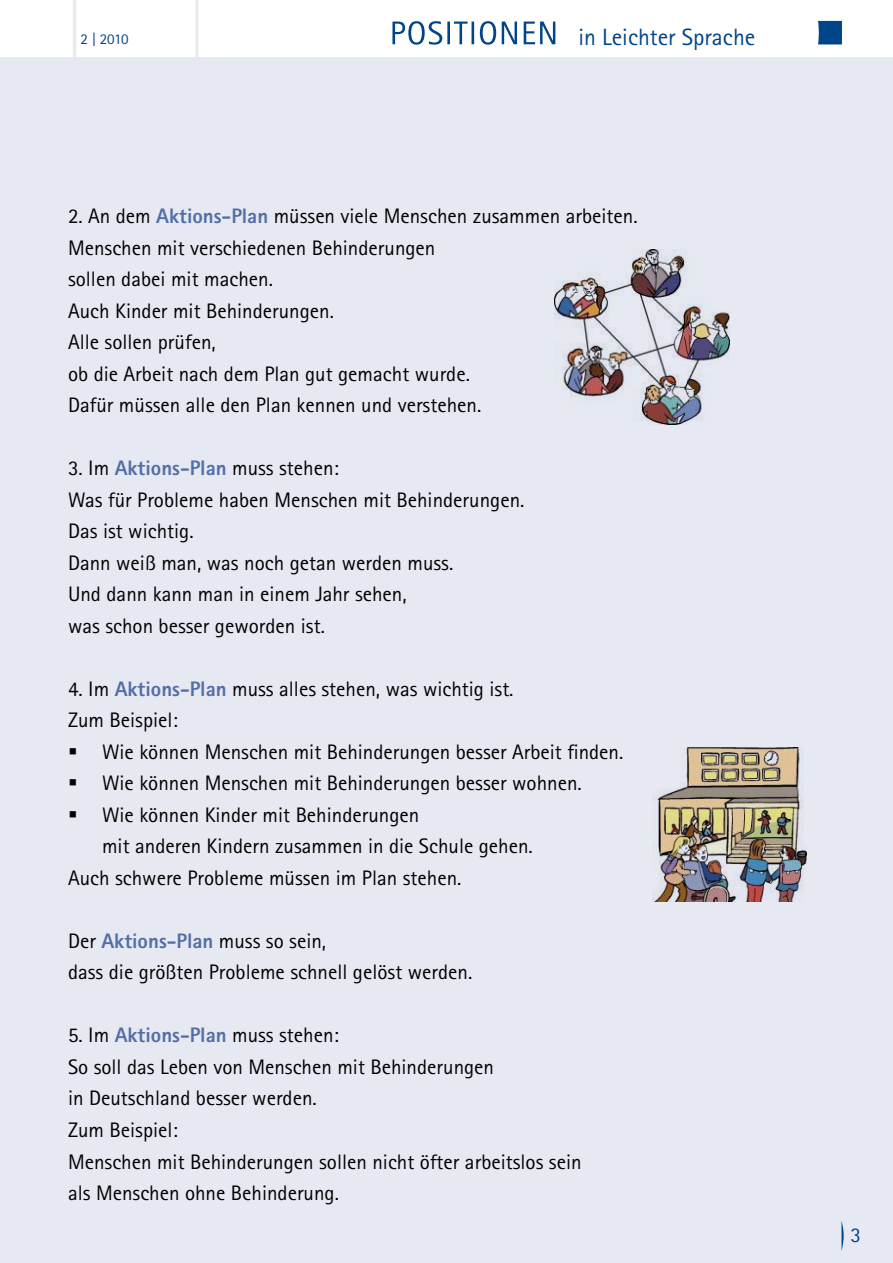
<style>
.page{position:relative;width:893px;height:1263px;background:#fff}
.page>*{position:absolute;margin:0;border:0;box-sizing:border-box;transform-origin:0 0}
.t1{font:82.5px "Rotis Sans Serif";color:#e6e8f2;scale:.55 1}
.t2{font:23.7px "Rotis Sans Serif";color:#004489}
.t3{font:21px/31.5px "Rotis Sans Serif";color:#000}
.t4{font:21px "Rotis Sans Serif";color:#004489}
.t5{font:15px "Rotis Sans Serif";color:#004489}
.s1{font-weight:800;color:#526ea6}
</style>
<div class="page">
<div style="left:0;top:58px;width:893px;height:1205px;background:#e6e8f2"></div>
<svg style="left:392px;top:21px;width:104px;height:24px"></svg>
<svg style="left:502px;top:22px;width:15px;height:22px"></svg>
<svg style="left:524px;top:22px;width:31px;height:22px"></svg>
<svg style="left:818px;top:21px;width:24px;height:23px"></svg>
<img style="left:555px;top:250px;width:174px;height:174px">
<img style="left:652px;top:748px;width:155px;height:153px">
<svg style="left:841px;top:1221px;width:3px;height:30px"></svg>
<h1 class="t1" style="left:69px;top:-28px;width:23px">|</h1>
<h1 class="t1" style="left:191px;top:-28px;width:23px">|</h1>
<p class="t5" style="left:81px;top:30px;width:50px">2 | 2010</p>
<p class="t2" style="left:579px;top:23px;width:178px">in Leichter Sprache</p>
<p class="t3" style="left:68px;top:200px;width:571px">2. An dem <span class="s1">Aktions-Plan</span> müssen viele Menschen zusammen arbeiten.<br>Menschen mit verschiedenen Behinderungen<br>sollen dabei mit machen.<br>Auch Kinder mit Behinderungen.<br>Alle sollen prüfen,<br>ob die Arbeit nach dem Plan gut gemacht wurde.<br>Dafür müssen alle den Plan kennen und verstehen.</p>
<p class="t3" style="left:68px;top:452px;width:458px">3. im <span class="s1">Aktions-Plan</span> muss stehen:<br>Was für Probleme haben Menschen mit Behinderungen.<br>Das ist wichtig.<br>Dann weiß man, was noch getan werden muss.<br>Und dann kann man in einem Jahr sehen,<br>was schon besser geworden ist.</p>
<p class="t3" style="left:68px;top:673px;width:447px">4. im <span class="s1">Aktions-Plan</span> muss alles stehen, was wichtig ist.<br>Zum Beispiel:</p>
<p class="t3" style="left:102px;top:736px;width:523px">Wie können Menschen mit Behinderungen besser Arbeit finden.</p>
<p class="t3" style="left:102px;top:767px;width:481px">Wie können Menschen mit Behinderungen besser wohnen.</p>
<p class="t3" style="left:102px;top:799px;width:319px">Wie können Kinder mit Behinderungen</p>
<p class="t3" style="left:68px;top:830px;width:466px;text-indent:34px">mit anderen Kindern zusammen in die Schule gehen.<br>Auch schwere Probleme müssen im Plan stehen.</p>
<p class="t3" style="left:68px;top:925px;width:406px">Der <span class="s1">Aktions-Plan</span> muss so sein,<br>dass die größten Probleme schnell gelöst werden.</p>
<p class="t3" style="left:68px;top:1019px;width:515px">5. im <span class="s1">Aktions-Plan</span> muss stehen:<br>So soll das Leben von Menschen mit Behinderungen<br>in Deutschland besser werden.<br>Zum Beispiel:<br>Menschen mit Behinderungen sollen nicht öfter arbeitslos sein als Menschen ohne Behinderung.</p>
<p class="t4" style="left:850px;top:1222px;width:12px">3</p>
</div>
